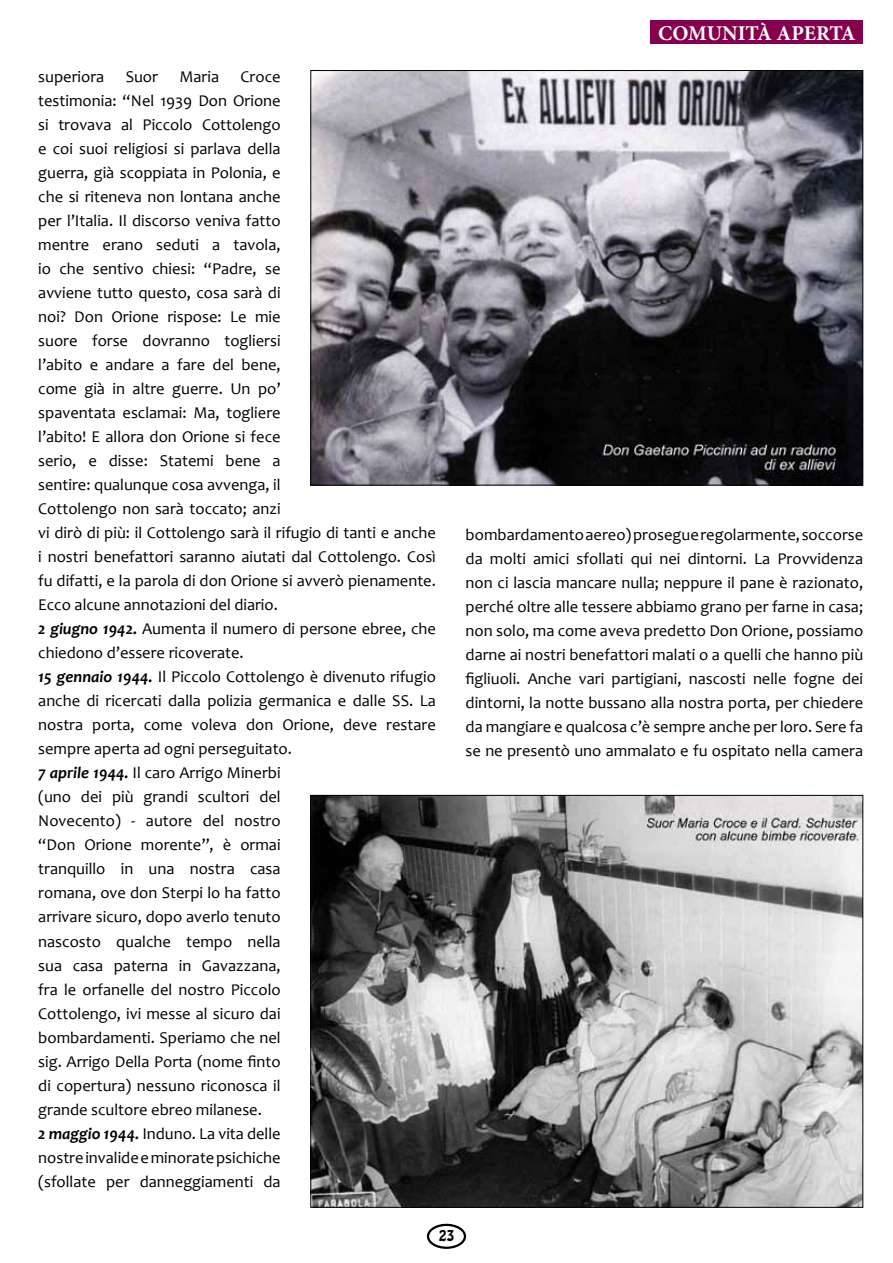
<style>
.page{position:relative;width:893px;height:1263px;background:#fff}
.page>*{position:absolute;margin:0;border:0;box-sizing:border-box;transform-origin:0 0}
.t1{font:700 21px "Minion Pro";color:#fff}
.t2{font:16.5px/24px "Candara";color:#000}
.t3{font:13.5px "Hobo Std";color:#000}
.s1{font-weight:700;font-style:italic}
</style>
<div class="page">
<div style="left:427px;top:1224px;width:39px;height:25px;border:2px solid #000;border-radius:50%"></div>
<svg style="left:436px;top:1226px;width:21px;height:3px"></svg>
<div style="left:651px;top:21px;width:212px;height:23px;background:#85004d"></div>
<img style="left:312px;top:72px;width:549px;height:411px">
<img style="left:312px;top:797px;width:549px;height:409px">
<p class="t2" style="left:38px;top:65px;width:68px">superiora</p>
<p class="t2" style="left:126px;top:65px;width:34px">Suor</p>
<p class="t2" style="left:179px;top:65px;width:41px">Maria</p>
<p class="t2" style="left:38px;top:65px;width:399px;text-indent:202px">Croce<br>testimonia: “Nel 1939 Don Orione<br>si trovava al Piccolo Cottolengo<br>e coi suoi religiosi si parlava della<br>guerra, già scoppiata in Polonia, e<br>che si riteneva non lontana anche<br>per l’Italia. Il discorso veniva fatto<br>mentre erano seduti a tavola,<br>io che sentivo chiesi: “Padre, se<br>avviene tutto questo, cosa sarà di<br>noi? Don Orione rispose: Le mie<br>suore forse dovranno togliersi<br>l’abito e andare a fare del bene,<br>come già in altre guerre. Un po’<br>spaventata esclamai: Ma, togliere<br>l’abito! E allora don Orione si fece<br>serio, e disse: Statemi bene a<br>sentire: qualunque cosa avvenga, il<br>Cottolengo non sarà toccato; anzi<br>vi dirò di più: il Cottolengo sarà il rifugio di tanti e anche i nostri benefattori saranno aiutati dal Cottolengo. Così fu difatti, e la parola di don Orione si avverò pienamente.<br>Ecco alcune annotazioni del diario.<br><span class="s1">2 giugno 1942.</span> Aumenta il numero di persone ebree, che chiedono d’essere ricoverate.<br><span class="s1">15 gennaio 1944.</span> Il Piccolo Cottolengo è divenuto rifugio anche di ricercati dalla polizia germanica e dalle SS. La nostra porta, come voleva don Orione, deve restare sempre aperta ad ogni perseguitato.<br><span class="s1">7 aprile 1944.</span> Il caro Arrigo Minerbi<br>(uno dei più grandi scultori del<br>Novecento) - autore del nostro<br>“Don Orione morente”, è ormai<br>tranquillo in una nostra casa<br>romana, ove don Sterpi lo ha fatto<br>arrivare sicuro, dopo averlo tenuto<br>nascosto qualche tempo nella<br>sua casa paterna in Gavazzana,<br>fra le orfanelle del nostro Piccolo<br>Cottolengo, ivi messe al sicuro dai<br>bombardamenti. Speriamo che nel<br>sig. Arrigo Della Porta (nome finto<br>di copertura) nessuno riconosca il<br>grande scultore ebreo milanese.<br><span class="s1">2 maggio 1944.</span> Induno. La vita delle<br>nostre invalide e minorate psichiche<br>(sfollate per danneggiamenti da</p>
<p class="t1" style="left:658px;top:18px;width:199px">COMUNITÀ APERTA</p>
<p class="t2" style="left:466px;top:522px;width:399px;text-align:justify">bombardamento aereo) prosegue regolarmente, soccorse da molti amici sfollati qui nei dintorni. La Provvidenza non ci lascia mancare nulla; neppure il pane è razionato, perché oltre alle tessere abbiamo grano per farne in casa; non solo, ma come aveva predetto Don Orione, possiamo darne ai nostri benefattori malati o a quelli che hanno più figliuoli. Anche vari partigiani, nascosti nelle fogne dei dintorni, la notte bussano alla nostra porta, per chiedere da mangiare e qualcosa c’è sempre anche per loro. Sere fa se ne presentò uno ammalato e fu ospitato nella camera</p>
<p class="t3" style="left:439px;top:1226px;width:17px">23</p>
</div>
